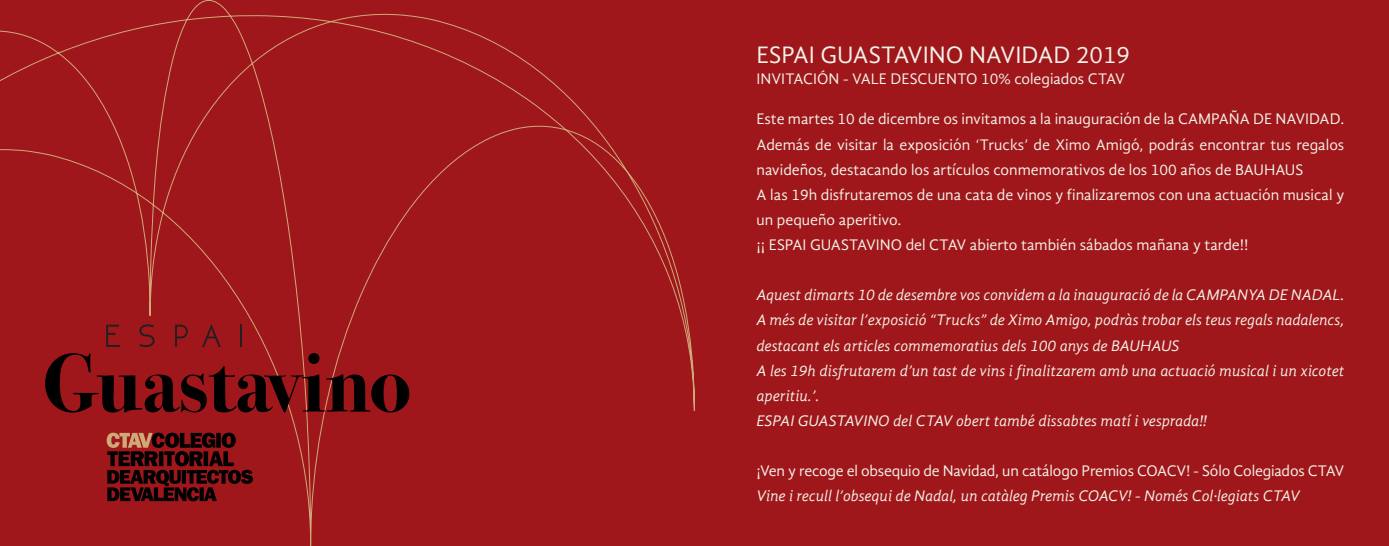
<style>
.page{position:relative;width:1389px;height:546px;background:#a0171b}
.page>*{position:absolute;margin:0;border:0;box-sizing:border-box;transform-origin:0 0}
.t1{font:24.5px "Gandhi Sans";color:#f2f2e9}
.t2{font:15.75px/25px "Gandhi Sans";color:#f2f2e9}
.t3{font:italic 15.75px/25px "Gandhi Sans";color:#f2f2e9}
</style>
<div class="page">
<svg style="left:0;top:0;width:695px;height:546px"></svg>
<hr style="left:240px;top:324px;width:2px;height:23px;background:#231f20">
<svg style="left:106px;top:324px;width:14px;height:23px"></svg>
<svg style="left:139px;top:324px;width:16px;height:23px"></svg>
<svg style="left:175px;top:324px;width:13px;height:23px"></svg>
<svg style="left:202px;top:324px;width:19px;height:23px"></svg>
<svg style="left:107px;top:432px;width:146px;height:69px"></svg>
<svg style="left:45px;top:353px;width:364px;height:59px"></svg>
<h1 class="t1" style="left:756px;top:41px;width:375px">ESPAI GUASTAVINO NAVIDAD 2019</h1>
<p class="t2" style="left:756px;top:66px;width:370px">INVITACIÓN - VALE DESCUENTO 10% colegiados CTAV</p>
<p class="t2" style="left:756px;top:107px;width:589px">Este martes 10 de dicembre os invitamos a la inauguración de la CAMPAÑA DE NAVIDAD.<br>Además de visitar la exposición ‘Trucks’ de Ximo Amigó, podrás encontrar tus regalos navideños, destacando los artículos conmemorativos de los 100 años de BAUHAUS<br>A las 19h disfrutaremos de una cata de vinos y finalizaremos con una actuación musical y un pequeño aperitivo.<br>¡¡ ESPAI GUASTAVINO del CTAV abierto también sábados mañana y tarde!!</p>
<p class="t3" style="left:756px;top:282px;width:589px">Aquest dimarts 10 de desembre vos convidem a la inauguració de la CAMPANYA DE NADAL.<br>A més de visitar l’exposició “Trucks” de Ximo Amigo, podràs trobar els teus regals nadalencs, destacant els articles commemoratius dels 100 anys de BAUHAUS<br>A les 19h disfrutarem d’un tast de vins i finalitzarem amb una actuació musical i un xicotet aperitiu.’.<br>ESPAI GUASTAVINO del CTAV obert també dissabtes matí i vesprada!!</p>
<p class="t2" style="left:756px;top:458px;width:589px">¡Ven y recoge el obsequio de Navidad, un catálogo Premios COACV! - Sólo Colegiados CTAV</p>
<p class="t3" style="left:756px;top:483px;width:545px">Vine i recull l’obsequi de Nadal, un catàleg Premis COACV! - Només Col·legiats CTAV</p>
</div>
